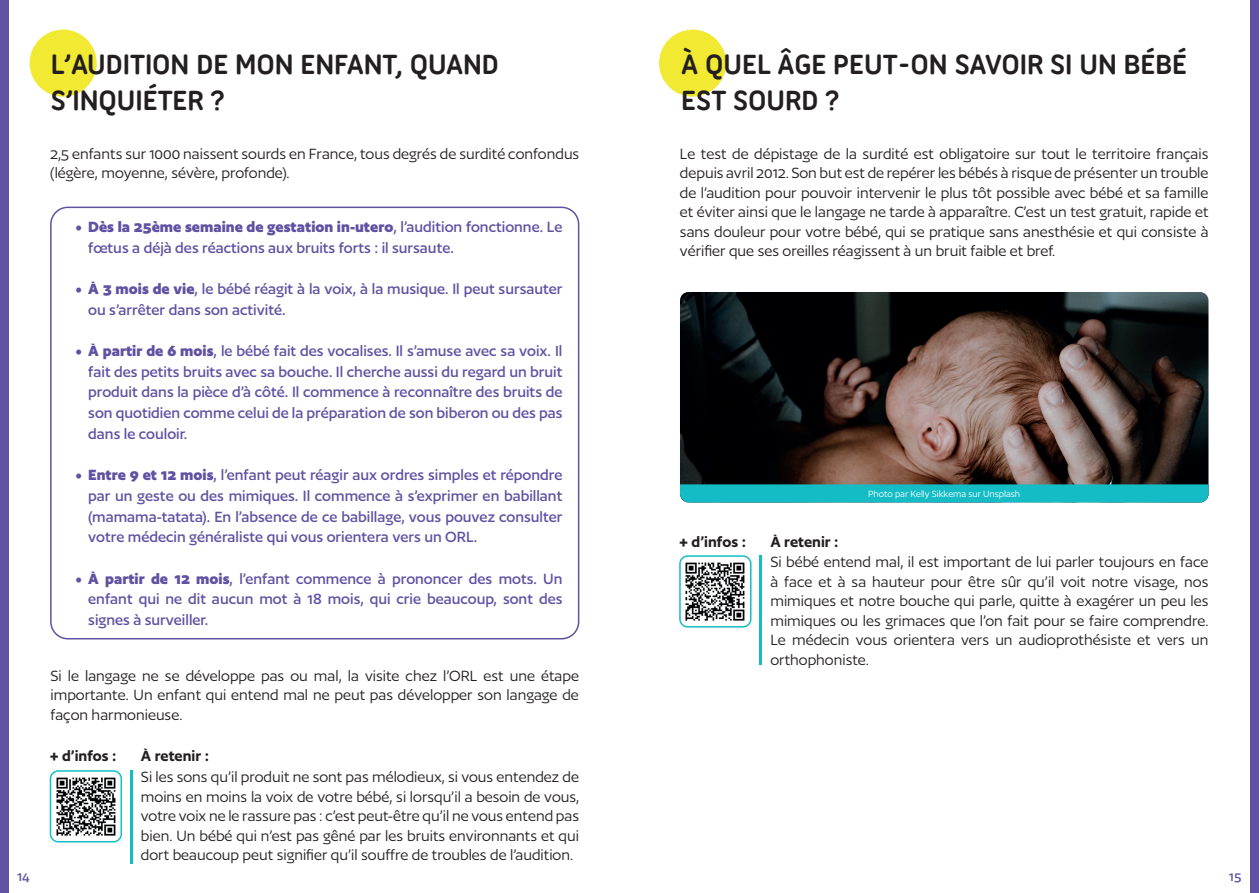
<style>
.page{position:relative;width:1259px;height:893px;background:#fff}
.page>*{position:absolute;margin:0;border:0;box-sizing:border-box;transform-origin:0 0}
.t1{font:700 30px/36px "Ubuntu Titling";letter-spacing:-.025em;color:#231f20}
.t2{font:17.25px/19.5px "Author";color:#231f20;text-align:justify}
.t3{font:500 17.25px/20.7px "Author";color:#6151a2;text-align:justify}
.t4{font:600 17.25px "Author";color:#231f20}
.t5{font:500 15px "Author";color:#6151a2}
.t6{font:10.5px "Author";color:#fff}
.s1{font-weight:700}
</style>
<div class="page">
<div style="left:0;top:0;width:9px;height:893px;background:#6151a2"></div>
<div style="left:1250px;top:0;width:9px;height:893px;background:#6151a2"></div>
<div style="left:30px;top:30px;width:66px;height:66px;background:#f1e932;border-radius:50%"></div>
<div style="left:50px;top:207px;width:529px;height:432px;border:2px solid #6151a2;border-radius:17px"></div>
<div style="left:659px;top:30px;width:67px;height:66px;background:#f1e932;border-radius:50%"></div>
<img style="left:680px;top:292px;width:528px;height:192px">
<div style="left:680px;top:484px;width:528px;height:18px;background:#14bcc6"></div>
<div style="left:679px;top:555px;width:72px;height:73px;border:2px solid #14bcc6;border-radius:8px"></div>
<img style="left:685px;top:562px;width:59px;height:59px">
<hr style="left:760px;top:555px;width:2px;height:110px;background:#14bcc6">
<div style="left:50px;top:770px;width:72px;height:72px;border:2px solid #14bcc6;border-radius:8px"></div>
<img style="left:56px;top:777px;width:60px;height:59px">
<hr style="left:130px;top:770px;width:2px;height:93px;background:#14bcc6">
<h1 class="t1" style="left:50px;top:46px;width:450px">L’AUDITION DE MON ENFANT, QUAND<br>S’INQUIÉTER ?</h1>
<p class="t2" style="left:50px;top:144px;width:531px">2,5 enfants sur 1000 naissent sourds en France, tous degrés de surdité confondus (légère, moyenne, sévère, profonde).</p>
<p class="t3" style="left:88px;top:216px;width:476px;text-indent:-13px"><span class="s1">• Dès la 25ème semaine de gestation in-utero</span>, l’audition fonctionne. Le fœtus a déjà des réactions aux bruits forts : il sursaute.</p>
<p class="t3" style="left:88px;top:278px;width:476px;text-indent:-13px"><span class="s1">• À 3 mois de vie</span>, le bébé réagit à la voix, à la musique. Il peut sursauter ou s’arrêter dans son activité.</p>
<p class="t3" style="left:88px;top:340px;width:476px;text-indent:-13px"><span class="s1">• À partir de 6 mois</span>, le bébé fait des vocalises. Il s’amuse avec sa voix. Il fait des petits bruits avec sa bouche. Il cherche aussi du regard un bruit produit dans la pièce d’à côté. Il commence à reconnaître des bruits de son quotidien comme celui de la préparation de son biberon ou des pas dans le couloir.</p>
<p class="t3" style="left:88px;top:465px;width:476px;text-indent:-13px"><span class="s1">• Entre 9 et 12 mois</span>, l’enfant peut réagir aux ordres simples et répondre par un geste ou des mimiques. Il commence à s’exprimer en babillant (mamama-tatata). En l’absence de ce babillage, vous pouvez consulter votre médecin généraliste qui vous orientera vers un ORL.</p>
<p class="t3" style="left:88px;top:568px;width:476px;text-indent:-13px"><span class="s1">• À partir de 12 mois</span>, l’enfant commence à prononcer des mots. Un enfant qui ne dit aucun mot à 18 mois, qui crie beaucoup, sont des signes à surveiller.</p>
<p class="t2" style="left:50px;top:666px;width:530px">Si le langage ne se développe pas ou mal, la visite chez l’ORL est une étape importante. Un enfant qui entend mal ne peut pas développer son langage de façon harmonieuse.</p>
<p class="t4" style="left:50px;top:747px;width:68px">+ d’infos :</p>
<p class="t4" style="left:141px;top:747px;width:70px">À retenir :</p>
<p class="t2" style="left:141px;top:767px;width:440px">Si les sons qu’il produit ne sont pas mélodieux, si vous entendez de moins en moins la voix de votre bébé, si lorsqu’il a besoin de vous, votre voix ne le rassure pas : c’est peut-être qu’il ne vous entend pas bien. Un bébé qui n’est pas gêné par les bruits environnants et qui dort beaucoup peut signifier qu’il souffre de troubles de l’audition.</p>
<h1 class="t1" style="left:681px;top:46px;width:508px">À QUEL ÂGE PEUT-ON SAVOIR SI UN BÉBÉ<br>EST SOURD ?</h1>
<p class="t2" style="left:680px;top:144px;width:530px">Le test de dépistage de la surdité est obligatoire sur tout le territoire français depuis avril 2012. Son but est de repérer les bébés à risque de présenter un trouble de l’audition pour pouvoir intervenir le plus tôt possible avec bébé et sa famille et éviter ainsi que le langage ne tarde à apparaître. C’est un test gratuit, rapide et sans douleur pour votre bébé, qui se pratique sans anesthésie et qui consiste à vérifier que ses oreilles réagissent à un bruit faible et bref.</p>
<p class="t6" style="left:868px;top:489px;width:153px">Photo par Kelly Sikkema sur Unsplash</p>
<p class="t4" style="left:679px;top:532px;width:68px">+ d’infos :</p>
<p class="t4" style="left:770px;top:532px;width:70px">À retenir :</p>
<p class="t2" style="left:770px;top:552px;width:439px">Si bébé entend mal, il est important de lui parler toujours en face à face et à sa hauteur pour être sûr qu’il voit notre visage, nos mimiques et notre bouche qui parle, quitte à exagérer un peu les mimiques ou les grimaces que l’on fait pour se faire comprendre.<br>Le médecin vous orientera vers un audioprothésiste et vers un orthophoniste.</p>
<p class="t5" style="left:17px;top:869px;width:14px">14</p>
<p class="t5" style="left:1228px;top:869px;width:14px">15</p>
</div>
